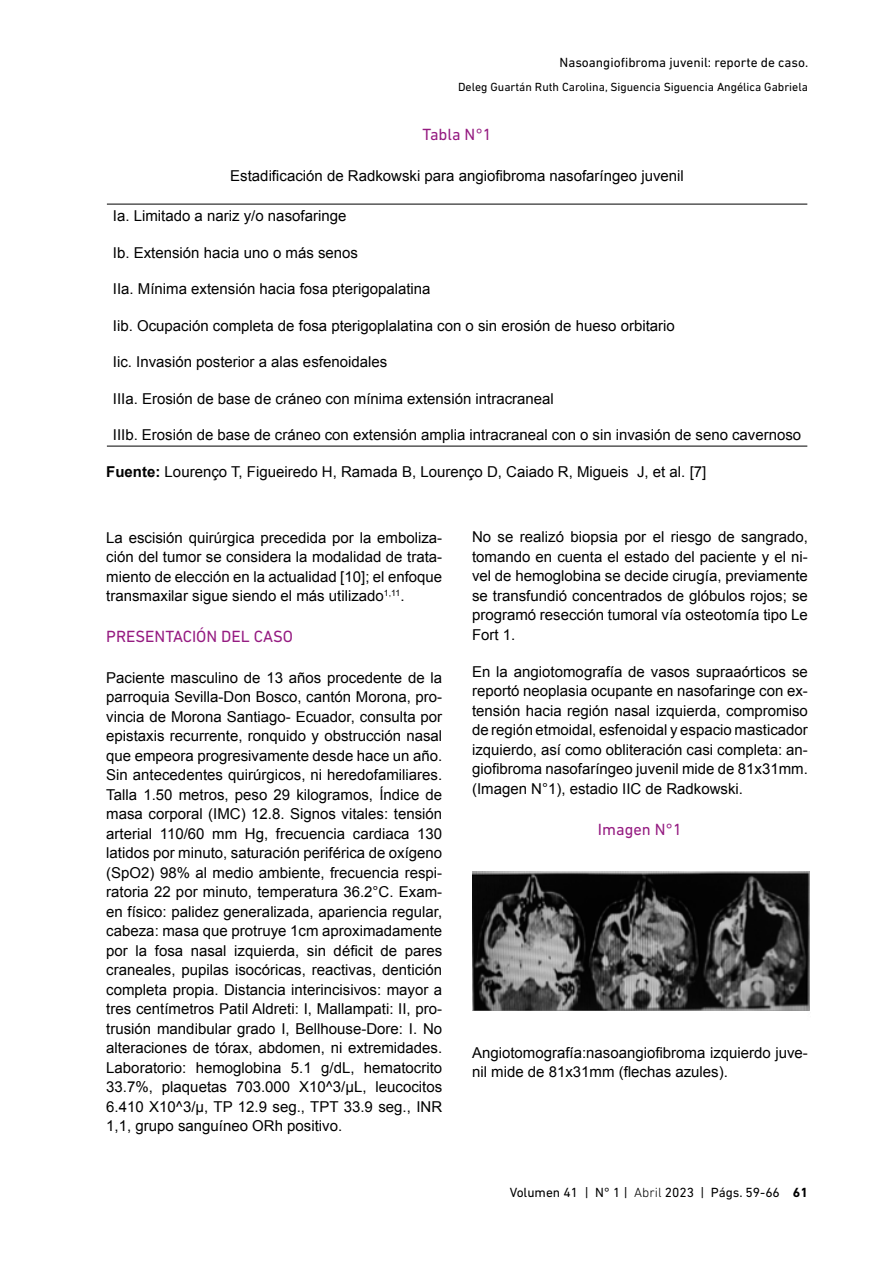
<style>
.page{position:relative;width:893px;height:1263px;background:#fff}
.page>*{position:absolute;margin:0;border:0;box-sizing:border-box;transform-origin:0 0}
.t1{font:16.5px "DIN Next LT Pro";color:#951b81}
.t2{font:15px/19.5px "Arial";color:#000;text-align:justify}
.t3{font:13.5px "DIN Next LT Pro";color:#000}
.t4{font:12px "DIN Next LT Pro";color:#000}
.s1{font-weight:700}
.s2{font-weight:300}
</style>
<div class="page">
<hr style="left:107px;top:204px;width:700px;height:1px;background:#000">
<hr style="left:107px;top:446px;width:700px;height:1px;background:#000">
<img style="left:472px;top:871px;width:338px;height:140px">
<p class="t3" style="left:559px;top:55px;width:250px">Nasoangiofibroma juvenil: reporte de caso.</p>
<p class="t4" style="left:458px;top:80px;width:351px">Deleg Guartán Ruth Carolina, Siguencia Siguencia Angélica Gabriela</p>
<p class="t1" style="left:422px;top:125px;width:71px">Tabla N°1</p>
<p class="t2" style="left:230px;top:166px;width:455px">Estadificación de Radkowski para angiofibroma nasofaríngeo juvenil</p>
<p class="t2" style="left:113px;top:206px;width:235px">Ia. Limitado a nariz y/o nasofaringe</p>
<p class="t2" style="left:113px;top:243px;width:247px">Ib. Extensión hacia uno o más senos</p>
<p class="t2" style="left:113px;top:279px;width:319px">IIa. Mínima extensión hacia fosa pterigopalatina</p>
<p class="t2" style="left:113px;top:316px;width:563px">Iib. Ocupación completa de fosa pterigoplalatina con o sin erosión de hueso orbitario</p>
<p class="t2" style="left:113px;top:352px;width:276px">Iic. Invasión posterior a alas esfenoidales</p>
<p class="t2" style="left:113px;top:389px;width:443px">IIIa. Erosión de base de cráneo con mínima extensión intracraneal</p>
<p class="t2" style="left:113px;top:425px;width:690px">IIIb. Erosión de base de cráneo con extensión amplia intracraneal con o sin invasión de seno cavernoso</p>
<p class="t2" style="left:106px;top:462px;width:601px"><span class="s1">Fuente:</span> Lourenço T, Figueiredo H, Ramada B, Lourenço D, Caiado R, Migueis J, et al. [7]</p>
<p class="t2" style="left:106px;top:528px;width:337px">La escisión quirúrgica precedida por la emboliza&shy;ción del tumor se considera la modalidad de trata&shy;miento de elección en la actualidad [10]; el enfoque transmaxilar sigue siendo el más utilizado<sup>1,11</sup>.</p>
<p class="t1" style="left:106px;top:627px;width:188px">PRESENTACIÓN DEL CASO</p>
<p class="t2" style="left:106px;top:668px;width:337px">Paciente masculino de 13 años procedente de la parroquia Sevilla-Don Bosco, cantón Morona, pro&shy;vincia de Morona Santiago- Ecuador, consulta por epistaxis recurrente, ronquido y obstrucción nasal que empeora progresivamente desde hace un año.<br>Sin antecedentes quirúrgicos, ni heredofamiliares.<br>Talla 1.50 metros, peso 29 kilogramos, Índice de masa corporal (IMC) 12.8. Signos vitales: tensión arterial 110/60 mm Hg, frecuencia cardiaca 130 latidos por minuto, saturación periférica de oxígeno (SpO2) 98% al medio ambiente, frecuencia respi&shy;ratoria 22 por minuto, temperatura 36.2°C. Exam&shy;en físico: palidez generalizada, apariencia regular, cabeza: masa que protruye 1cm aproximadamente por la fosa nasal izquierda, sin déficit de pares craneales, pupilas isocóricas, reactivas, dentición completa propia. Distancia interincisivos: mayor a tres centímetros Patil Aldreti: I, Mallampati: II, pro&shy;trusión mandibular grado I, Bellhouse-Dore: I. No alteraciones de tórax, abdomen, ni extremidades.<br>Laboratorio: hemoglobina 5.1 g/dL, hematocrito 33.7%, plaquetas 703.000 X10^3/μL, leucocitos 6.410 X10^3/μ, TP 12.9 seg., TPT 33.9 seg., INR 1,1, grupo sanguíneo ORh positivo.</p>
<p class="t2" style="left:472px;top:528px;width:337px">No se realizó biopsia por el riesgo de sangrado, tomando en cuenta el estado del paciente y el ni&shy;vel de hemoglobina se decide cirugía, previamente se transfundió concentrados de glóbulos rojos; se programó resección tumoral vía osteotomía tipo Le Fort 1.</p>
<p class="t2" style="left:472px;top:662px;width:337px">En la angiotomografía de vasos supraaórticos se reportó neoplasia ocupante en nasofaringe con ex&shy;tensión hacia región nasal izquierda, compromiso de región etmoidal, esfenoidal y espacio masticador izquierdo, así como obliteración casi completa: an&shy;giofibroma nasofaríngeo juvenil mide de 81x31mm. (Imagen N°1), estadio IIC de Radkowski.</p>
<p class="t1" style="left:598px;top:819px;width:86px">Imagen N°1</p>
<p class="t2" style="left:472px;top:1043px;width:337px">Angiotomografía:nasoangiofibroma izquierdo juve&shy;nil mide de 81x31mm (flechas azules).</p>
<p class="t3" style="left:510px;top:1184px;width:300px">Volumen 41 | N° 1 | <span class="s2">Abril</span> 2023 | Págs. 59-66 <span class="s1">61</span></p>
</div>
